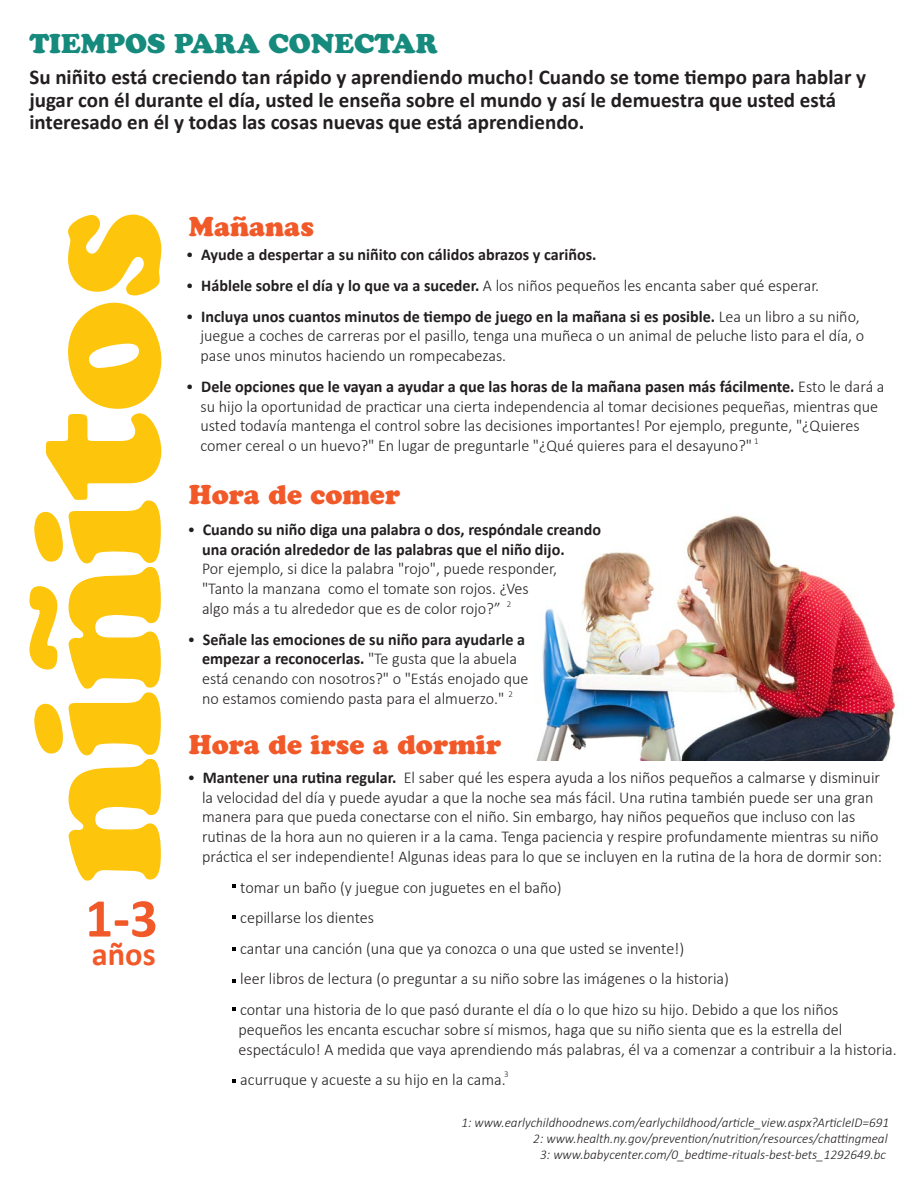
<style>
.page{position:relative;width:918px;height:1188px;background:#fff}
.page>*{position:absolute;margin:0;border:0;box-sizing:border-box;transform-origin:0 0}
.t1{font:177.75px "Cooper Black Std";color:#fec50d}
.t2{font:700 54.9px "Calibri";color:#f15929}
.t3{font:700 32.4px "Calibri";color:#f15929}
.t4{font:27px "Cooper Black Std";color:#f15929}
.t5{font:27px "Cooper Black Std";color:#158a7d}
.t6{font:700 21px/22.5px "Calibri";color:#231f20}
.t7{font:300 16.5px/19.8px "Calibri";color:#231f20}
.t8{font:700 16.5px "Calibri";color:#231f20}
.t9{font:italic 300 13.5px "Calibri";color:#231f20}
.t10{font:300 9px "Calibri";color:#231f20}
.s1{font-weight:300}
.s2{font-weight:700}
</style>
<div class="page">
<img style="left:536px;top:515px;width:365px;height:245px">
<svg style="left:232px;top:884px;width:4px;height:4px"></svg>
<svg style="left:232px;top:915px;width:4px;height:4px"></svg>
<svg style="left:232px;top:947px;width:4px;height:4px"></svg>
<svg style="left:232px;top:979px;width:4px;height:4px"></svg>
<svg style="left:232px;top:1008px;width:4px;height:3px"></svg>
<svg style="left:232px;top:1079px;width:4px;height:4px"></svg>
<p class="t5" style="left:29px;top:27px;width:410px">TIEMPOS PARA CONECTAR</p>
<p class="t6" style="left:29px;top:66px;width:838px">Su niñito está creciendo tan rápido y aprendiendo mucho! Cuando se tome tiempo para hablar y jugar con él durante el día, usted le enseña sobre el mundo y así le demuestra que usted está interesado en él y todas las cosas nuevas que está aprendiendo.</p>
<p class="t1" style="left:-11px;top:882px;width:673px;rotate:-90deg">niñitos</p>
<p class="t4" style="left:189px;top:210px;width:126px">Mañanas</p>
<p class="t8" style="left:186px;top:244px;width:412px"><span class="s1">•</span> Ayude a despertar a su niñito con cálidos abrazos y cariños.</p>
<p class="t7" style="left:186px;top:275px;width:635px">• <span class="s2">Háblele sobre el día y lo que va a suceder.</span> A los niños pequeños les encanta saber qué esperar.</p>
<p class="t7" style="left:201px;top:306px;width:665px;text-indent:-15px">• <span class="s2">Incluya unos cuantos minutos de tiempo de juego en la mañana si es posible.</span> Lea un libro a su niño, juegue a coches de carreras por el pasillo, tenga una muñeca o un animal de peluche listo para el día, o pase unos minutos haciendo un rompecabezas.</p>
<p class="t7" style="left:201px;top:376px;width:685px;text-indent:-15px">• <span class="s2">Dele opciones que le vayan a ayudar a que las horas de la mañana pasen más fácilmente.</span> Esto le dará a su hijo la oportunidad de practicar una cierta independencia al tomar decisiones pequeñas, mientras que usted todavía mantenga el control sobre las decisiones importantes! Por ejemplo, pregunte, "¿Quieres comer cereal o un huevo?" En lugar de preguntarle "¿Qué quieres para el desayuno?"</p>
<p class="t10" style="left:754px;top:435px;width:6px">1</p>
<p class="t4" style="left:189px;top:478px;width:213px">Hora de comer</p>
<p class="t7" style="left:202px;top:519px;width:401px;text-indent:-15px">• <span class="s2">Cuando su niño diga una palabra o dos, respóndale creando una oración alrededor de las palabras que el niño dijo.<br></span>Por ejemplo, si dice la palabra "rojo", puede responder, "Tanto la manzana como el tomate son rojos. ¿Ves<br>algo más a tu alrededor que es de color rojo?”</p>
<p class="t7" style="left:202px;top:629px;width:328px;text-indent:-15px">• <span class="s2">Señale las emociones de su niño para ayudarle a empezar a reconocerlas.</span> "Te gusta que la abuela está cenando con nosotros?" o "Estás enojado que no estamos comiendo pasta para el almuerzo."</p>
<p class="t10" style="left:507px;top:599px;width:6px">2</p>
<p class="t10" style="left:509px;top:688px;width:6px">2</p>
<p class="t4" style="left:189px;top:728px;width:314px">Hora de irse a dormir</p>
<p class="t7" style="left:202px;top:767px;width:681px;text-indent:-15px">• <span class="s2">Mantener una rutina regular.</span> El saber qué les espera ayuda a los niños pequeños a calmarse y disminuir la velocidad del día y puede ayudar a que la noche sea más fácil. Una rutina también puede ser una gran manera para que pueda conectarse con el niño. Sin embargo, hay niños pequeños que incluso con las rutinas de la hora aun no quieren ir a la cama. Tenga paciencia y respire profundamente mientras su niño práctica el ser independiente! Algunas ideas para lo que se incluyen en la rutina de la hora de dormir son:</p>
<p class="t7" style="left:240px;top:872px;width:600px;line-height:30.6px">tomar un baño (y juegue con juguetes en el baño)<br>cepillarse los dientes<br>cantar una canción (una que ya conozca o una que usted se invente!)<br>leer libros de lectura (o preguntar a su niño sobre las imágenes o la historia)<br>contar una historia de lo que pasó durante el día o lo que hizo su hijo. Debido a que los niños</p>
<p class="t7" style="left:238px;top:1019px;width:660px">pequeños les encanta escuchar sobre sí mismos, haga que su niño sienta que es la estrella del espectáculo! A medida que vaya aprendiendo más palabras, él va a comenzar a contribuir a la historia.</p>
<p class="t7" style="left:240px;top:1070px;width:267px">acurruque y acueste a su hijo en la cama.</p>
<p class="t10" style="left:504px;top:1068px;width:6px">3</p>
<p class="t2" style="left:85px;top:883px;width:74px">1-3</p>
<p class="t3" style="left:92px;top:934px;width:65px">años</p>
<p class="t9" style="left:461px;top:1114px;width:429px">1: www.earlychildhoodnews.com/earlychildhood/article_view.aspx?ArticleID=691</p>
<p class="t9" style="left:533px;top:1130px;width:356px">2: www.health.ny.gov/prevention/nutrition/resources/chattingmeal</p>
<p class="t9" style="left:540px;top:1147px;width:347px">3: www.babycenter.com/0_bedtime-rituals-best-bets_1292649.bc</p>
</div>
